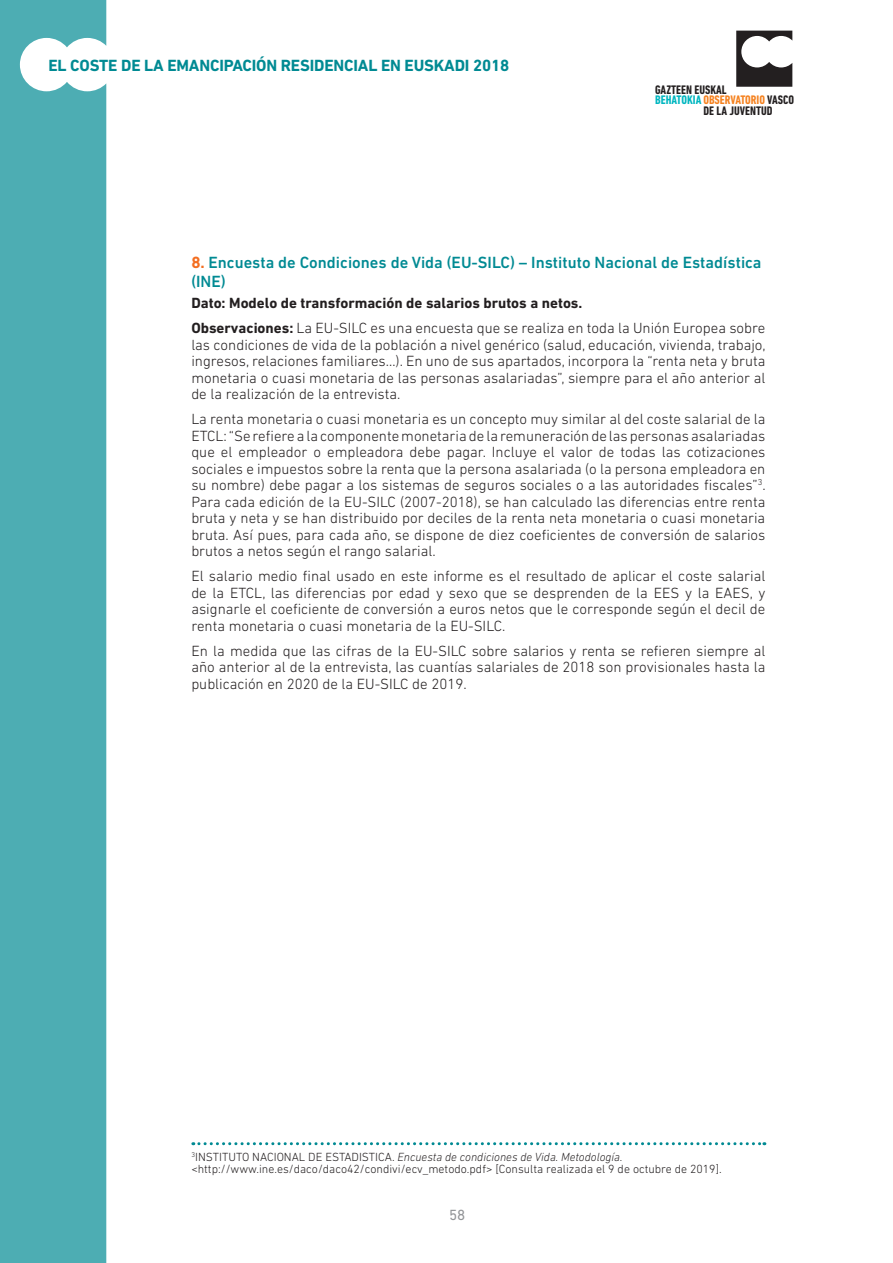
<style>
.page{position:relative;width:893px;height:1263px;background:#fff}
.page>*{position:absolute;margin:0;border:0;box-sizing:border-box;transform-origin:0 0}
.Subtitular{font:500 16.5px/19.8px "DIN Next LT Pro";color:#008a93}
.t1{font:700 16.5px "DIN Next LT Pro";letter-spacing:-.01em;color:#008a93}
.Texto_normal{font:300 15px/16.5px "DIN Next LT Pro";color:#231f20;text-align:justify}
.Texto_normal-2{font:700 15px "DIN Next LT Pro";color:#231f20}
.t2{font:15px "DIN Next LT Pro";color:#939598}
.t3{font:700 condensed 12.6px "DIN Next LT Pro";color:#f58220}
.t4{font:700 condensed 12.6px "DIN Next LT Pro";color:#231f20}
.Pies_de_página_numer{font:300 12px "DIN Next LT Pro";color:#231f20}
.Pies_de_página_numer-2{font:italic 300 12px "DIN Next LT Pro";color:#231f20}
.s1{color:#00b6c0}
.s2{color:#231f20}
.s3{font-weight:700;color:#f36e21}
.s4{font-weight:700}
.s5{font-style:normal}
</style>
<div class="page">
<svg style="left:736px;top:31px;width:56px;height:56px"></svg>
<div style="left:0;top:0;width:106px;height:1263px;background:#4dadb3"></div>
<svg style="left:193px;top:1142px;width:572px;height:3px"></svg>
<p class="t1" style="left:48px;top:56px;width:462px">EL COSTE DE LA EMANCIPACIÓN RESIDENCIAL EN EUSKADI 2018</p>
<p class="t4" style="left:655px;top:83px;width:73px">GAZTEEN EUSKAL</p>
<p class="t3" style="left:655px;top:93px;width:140px"><span class="s1">BEHATOKIA</span> OBSERVATORIO <span class="s2">VASCO</span></p>
<p class="t4" style="left:703px;top:103px;width:71px">DE LA JUVENTUD</p>
<p class="Subtitular" style="left:191px;top:252px;width:572px"><span class="s3">8.</span> Encuesta de Condiciones de Vida (EU-SILC) – Instituto Nacional de Estadística (INE)</p>
<p class="Texto_normal-2" style="left:191px;top:294px;width:393px">Dato: Modelo de transformación de salarios brutos a netos.</p>
<p class="Texto_normal" style="left:191px;top:320px;width:576px"><span class="s4">Observaciones:</span> La EU-SILC es una encuesta que se realiza en toda la Unión Europea sobre las condiciones de vida de la población a nivel genérico (salud, educación, vivienda, trabajo, ingresos, relaciones familiares…). En uno de sus apartados, incorpora la “renta neta y bruta monetaria o cuasi monetaria de las personas asalariadas”, siempre para el año anterior al de la realización de la entrevista.</p>
<p class="Texto_normal" style="left:191px;top:411px;width:576px">La renta monetaria o cuasi monetaria es un concepto muy similar al del coste salarial de la ETCL: “Se refiere a la componente monetaria de la remuneración de las personas asalariadas que el empleador o empleadora debe pagar. Incluye el valor de todas las cotizaciones sociales e impuestos sobre la renta que la persona asalariada (o la persona empleadora en su nombre) debe pagar a los sistemas de seguros sociales o a las autoridades fiscales”<sup>3</sup>.<br>Para cada edición de la EU-SILC (2007-2018), se han calculado las diferencias entre renta bruta y neta y se han distribuido por deciles de la renta neta monetaria o cuasi monetaria bruta. Así pues, para cada año, se dispone de diez coeficientes de conversión de salarios brutos a netos según el rango salarial.</p>
<p class="Texto_normal" style="left:191px;top:568px;width:576px">El salario medio final usado en este informe es el resultado de aplicar el coste salarial de la ETCL, las diferencias por edad y sexo que se desprenden de la EES y la EAES, y asignarle el coeficiente de conversión a euros netos que le corresponde según el decil de renta monetaria o cuasi monetaria de la EU-SILC.</p>
<p class="Texto_normal" style="left:191px;top:642px;width:576px">En la medida que las cifras de la EU-SILC sobre salarios y renta se refieren siempre al año anterior al de la entrevista, las cuantías salariales de 2018 son provisionales hasta la publicación en 2020 de la EU-SILC de 2019.</p>
<p class="Pies_de_página_numer-2" style="left:191px;top:1150px;width:433px"><sup>3</sup><span class="s5">INSTITUTO NACIONAL DE ESTADISTICA.</span> Encuesta de condiciones de Vida. Metodología.</p>
<p class="Pies_de_página_numer" style="left:191px;top:1162px;width:532px">&lt;http://www.ine.es/daco/daco42/condivi/ecv_metodo.pdf&gt; [Consulta realizada el 9 de octubre de 2019].</p>
<p class="t2" style="left:449px;top:1206px;width:18px">58</p>
</div>
